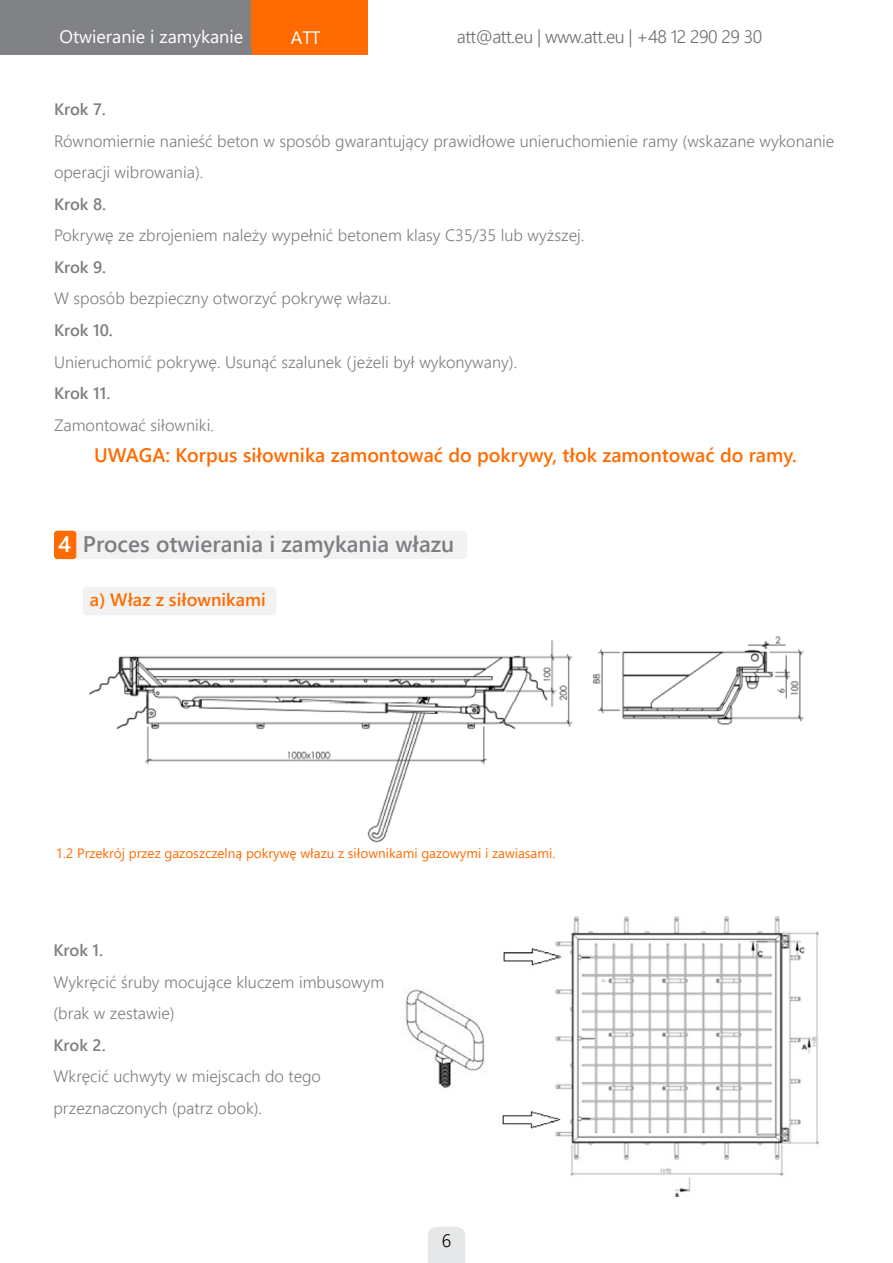
<style>
.page{position:relative;width:893px;height:1263px;background:#fff}
.page>*{position:absolute;margin:0;border:0;box-sizing:border-box;transform-origin:0 0}
.t1{font:600 22.5px "Segoe UI";color:#7c7e81}
.t2{font:600 19.5px "Segoe UI";color:#ff6b00}
.t3{font:300 18px "Segoe UI";letter-spacing:-.03em;color:#6d6e71}
.t4{font:18px "Segoe UI";color:#fff}
.t5{font:600 18px "Segoe UI";color:#ff6b00}
.t6{font:300 18px "Segoe UI";color:#000}
.t7{font:300 16.5px/31.5px "Segoe UI";color:#7c7e81}
.t8{font:600 16.5px "Segoe UI";color:#7c7e81}
.t9{font:13.5px "Segoe UI";color:#ff6b00}
.s1{color:#fff}
</style>
<div class="page">
<svg style="left:428px;top:1227px;width:37px;height:36px"></svg>
<div style="left:83px;top:587px;width:193px;height:28px;background:#f2f2f3;border-radius:3px"></div>
<div style="left:247px;top:47px;width:121px;height:8px;background:#ff6b00"></div>
<div style="left:0;top:0;width:251px;height:55px;background:#808285"></div>
<div style="left:251px;top:0;width:117px;height:48px;background:#ff6b00"></div>
<div style="left:67px;top:531px;width:400px;height:28px;background:#f2f2f3;border-radius:3px"></div>
<div style="left:54px;top:531px;width:22px;height:28px;background:#ff6b00;border-radius:3px"></div>
<img style="left:88px;top:636px;width:716px;height:207px">
<img style="left:405px;top:916px;width:415px;height:281px">
<div style="left:234px;top:765px;width:114px;height:47px;background:#fff"></div>
<div style="left:647px;top:731px;width:114px;height:48px;background:#fff"></div>
<p class="t4" style="left:60px;top:20px;width:185px">Otwieranie i zamykanie</p>
<p class="t4" style="left:291px;top:20px;width:31px">ATT</p>
<p class="t3" style="left:457px;top:20px;width:307px">att@att.eu | www.att.eu | +48 12 290 29 30</p>
<p class="t8" style="left:54px;top:94px;width:53px">Krok 7.</p>
<p class="t7" style="left:54px;top:124px;width:782px">Równomiernie nanieść beton w sposób gwarantujący prawidłowe unieruchomienie ramy (wskazane wykonanie operacji wibrowania).</p>
<p class="t8" style="left:54px;top:189px;width:54px">Krok 8.</p>
<p class="t7" style="left:54px;top:218px;width:532px">Pokrywę ze zbrojeniem należy wypełnić betonem klasy C35/35 lub wyższej.</p>
<p class="t8" style="left:54px;top:252px;width:54px">Krok 9.</p>
<p class="t7" style="left:54px;top:281px;width:339px">W sposób bezpieczny otworzyć pokrywę włazu.</p>
<p class="t8" style="left:54px;top:315px;width:60px">Krok 10.</p>
<p class="t7" style="left:54px;top:344px;width:465px">Unieruchomić pokrywę. Usunąć szalunek (jeżeli był wykonywany).</p>
<p class="t8" style="left:54px;top:378px;width:58px">Krok 11.</p>
<p class="t7" style="left:54px;top:407px;width:161px">Zamontować siłowniki.</p>
<p class="t2" style="left:94px;top:437px;width:704px">UWAGA: Korpus siłownika zamontować do pokrywy, tłok zamontować do ramy.</p>
<h1 class="t1" style="left:58px;top:523px;width:398px"><span class="s1">4</span> Proces otwierania i zamykania włazu</h1>
<p class="t5" style="left:90px;top:582px;width:177px">a) Właz z siłownikami</p>
<p class="t9" style="left:56px;top:841px;width:501px">1.2 Przekrój przez gazoszczelną pokrywę włazu z siłownikami gazowymi i zawiasami.</p>
<p class="t8" style="left:53px;top:935px;width:51px">Krok 1.</p>
<p class="t7" style="left:53px;top:964px;width:332px">Wykręcić śruby mocujące kluczem imbusowym (brak w zestawie)</p>
<p class="t8" style="left:53px;top:1029px;width:54px">Krok 2.</p>
<p class="t7" style="left:53px;top:1059px;width:269px">Wkręcić uchwyty w miejscach do tego przeznaczonych (patrz obok).</p>
<p class="t6" style="left:442px;top:1223px;width:11px">6</p>
</div>
